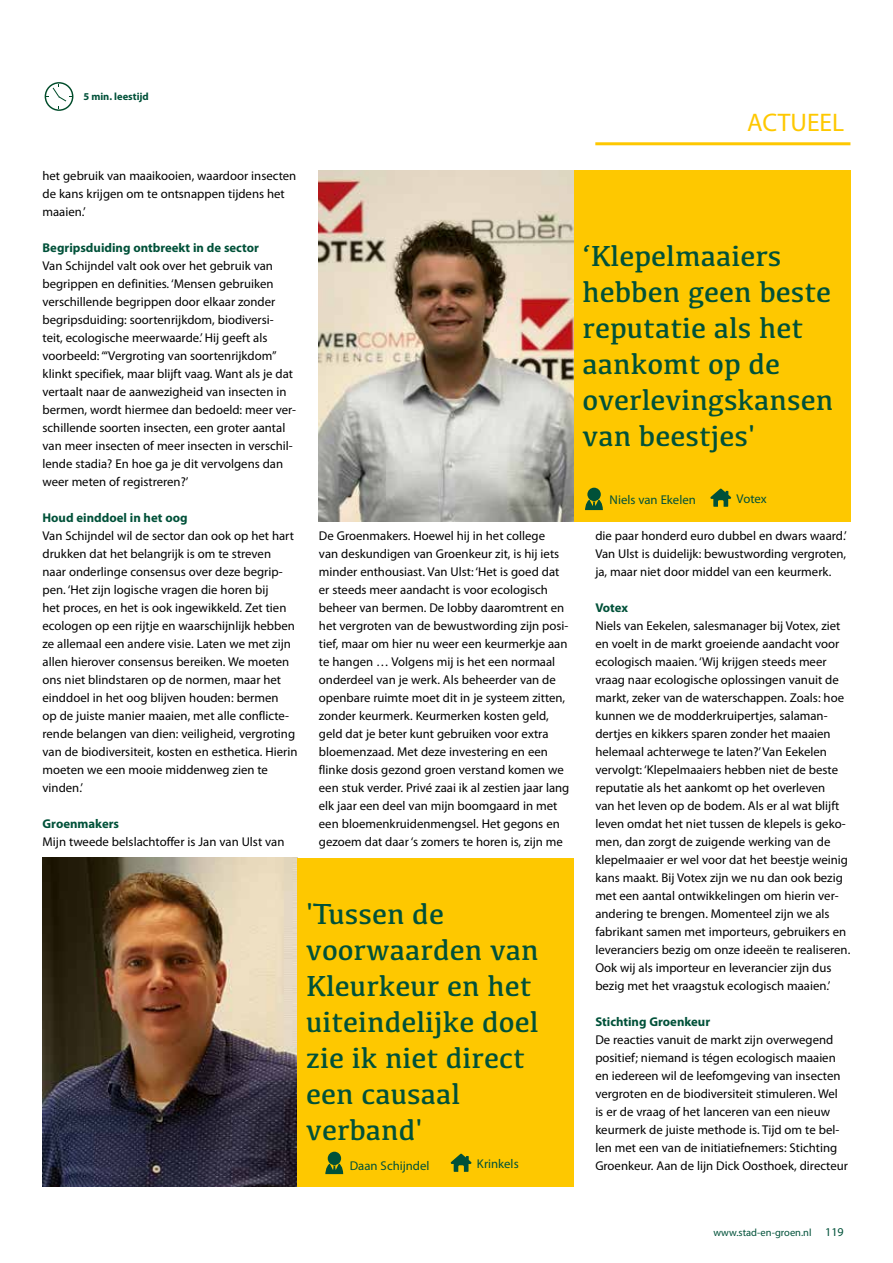
<style>
.page{position:relative;width:893px;height:1263px;background:#fff}
.page>*{position:absolute;margin:0;border:0;box-sizing:border-box;transform-origin:0 0}
.t1{font:30px/36px "Kefa";color:#005139}
.t2{font:25.5px "Myriad Pro";color:#fec800}
.t3{font:12.75px/18px "Myriad Pro";color:#000}
.t4{font:700 12.75px "Myriad Pro";color:#005139}
.t5{font:12.75px "Myriad Pro";color:#005139}
.t6{font:10.5px "Myriad Pro";color:#005139}
.t7{font:700 10.5px "Myriad Pro";color:#005139}
.s1{font-size:12px}
</style>
<div class="page">
<hr style="left:595px;top:142px;width:255px;height:3px;background:#fec800">
<svg style="left:45px;top:82px;width:28px;height:29px"></svg>
<img style="left:43px;top:857px;width:255px;height:329px">
<img style="left:319px;top:170px;width:255px;height:351px">
<div style="left:298px;top:857px;width:276px;height:329px;background:#fec800"></div>
<div style="left:574px;top:170px;width:276px;height:351px;background:#fec800"></div>
<svg style="left:451px;top:1153px;width:20px;height:19px"></svg>
<svg style="left:325px;top:1164px;width:18px;height:10px"></svg>
<div style="left:328px;top:1152px;width:13px;height:13px;background:#005139;border-radius:50%"></div>
<svg style="left:710px;top:488px;width:21px;height:19px"></svg>
<svg style="left:585px;top:500px;width:18px;height:10px"></svg>
<div style="left:587px;top:488px;width:14px;height:13px;background:#005139;border-radius:50%"></div>
<p class="t7" style="left:83px;top:90px;width:67px">5 min. leestijd</p>
<h2 class="t2" style="left:747px;top:107px;width:99px">ACTUEEL</h2>
<p class="t3" style="left:43px;top:167px;width:255px">het gebruik van maaikooien, waardoor insecten de kans krijgen om te ontsnappen tijdens het maaien.’</p>
<p class="t4" style="left:43px;top:239px;width:218px">Begripsduiding ontbreekt in de sector</p>
<p class="t3" style="left:43px;top:257px;width:255px">Van Schijndel valt ook over het gebruik van begrippen en definities. ‘Mensen gebruiken verschillende begrippen door elkaar zonder begripsduiding: soortenrijkdom, biodiversi&shy;teit, ecologische meerwaarde.’ Hij geeft als voorbeeld: ‘“Vergroting van soortenrijkdom” klinkt specifiek, maar blijft vaag. Want als je dat vertaalt naar de aanwezigheid van insecten in bermen, wordt hiermee dan bedoeld: meer ver&shy;schillende soorten insecten, een groter aantal van meer insecten of meer insecten in verschil&shy;lende stadia? En hoe ga je dit vervolgens dan weer meten of registreren?’</p>
<p class="t4" style="left:43px;top:509px;width:147px">Houd einddoel in het oog</p>
<p class="t3" style="left:43px;top:527px;width:257px">Van Schijndel wil de sector dan ook op het hart drukken dat het belangrijk is om te streven naar onderlinge consensus over deze begrip&shy;pen. ‘Het zijn logische vragen die horen bij<br>het proces, en het is ook ingewikkeld. Zet tien ecologen op een rijtje en waarschijnlijk hebben ze allemaal een andere visie. Laten we met zijn allen hierover consensus bereiken. We moeten ons niet blindstaren op de normen, maar het einddoel in het oog blijven houden: bermen<br>op de juiste manier maaien, met alle conflicte&shy;rende belangen van dien: veiligheid, vergroting van de biodiversiteit, kosten en esthetica. Hierin moeten we een mooie middenweg zien te vinden.’</p>
<p class="t4" style="left:43px;top:815px;width:78px">Groenmakers</p>
<p class="t3" style="left:43px;top:833px;width:243px">Mijn tweede belslachtoffer is Jan van Ulst van</p>
<h1 class="t1" style="left:583px;top:237px;width:252px">‘Klepelmaaiers hebben geen beste reputatie als het aankomt op de overlevingskansen van beestjes'</h1>
<p class="t5" style="left:609px;top:492px;width:88px">Niels van Ekelen</p>
<p class="t5" style="left:737px;top:491px;width:32px">Votex</p>
<p class="t3" style="left:319px;top:527px;width:252px">De Groenmakers. Hoewel hij in het college<br>van deskundigen van Groenkeur zit, is hij iets minder enthousiast. Van Ulst: ‘Het is goed dat er steeds meer aandacht is voor ecologisch beheer van bermen. De lobby daaromtrent en het vergroten van de bewustwording zijn posi&shy;tief, maar om hier nu weer een keurmerkje aan te hangen … Volgens mij is het een normaal onderdeel van je werk. Als beheerder van de openbare ruimte moet dit in je systeem zitten, zonder keurmerk. Keurmerken kosten geld, geld dat je beter kunt gebruiken voor extra bloemenzaad. Met deze investering en een flinke dosis gezond groen verstand komen we een stuk verder. Privé zaai ik al zestien jaar lang elk jaar een deel van mijn boomgaard in met een bloemenkruidenmengsel. Het gegons en gezoem dat daar ‘s zomers te horen is, zijn me</p>
<p class="t3" style="left:595px;top:527px;width:253px;text-align:justify">die paar honderd euro dubbel en dwars waard.’ Van Ulst is duidelijk: bewustwording vergroten, ja, maar niet door middel van een keurmerk.</p>
<p class="t4" style="left:595px;top:600px;width:34px">Votex</p>
<p class="t3" style="left:595px;top:617px;width:257px">Niels van Eekelen, salesmanager bij Votex, ziet en voelt in de markt groeiende aandacht voor ecologisch maaien. ‘Wij krijgen steeds meer vraag naar ecologische oplossingen vanuit de markt, zeker van de waterschappen. Zoals: hoe kunnen we de modderkruipertjes, salaman&shy;dertjes en kikkers sparen zonder het maaien helemaal achterwege te laten?’ Van Eekelen vervolgt: ‘Klepelmaaiers hebben niet de beste reputatie als het aankomt op het overleven<br>van het leven op de bodem. Als er al wat blijft leven omdat het niet tussen de klepels is geko&shy;men, dan zorgt de zuigende werking van de klepelmaaier er wel voor dat het beestje weinig kans maakt. Bij Votex zijn we nu dan ook bezig met een aantal ontwikkelingen om hierin ver&shy;andering te brengen. Momenteel zijn we als fabrikant samen met importeurs, gebruikers en leveranciers bezig om onze ideeën te realiseren.<br>Ook wij als importeur en leverancier zijn dus bezig met het vraagstuk ecologisch maaien.’</p>
<p class="t4" style="left:595px;top:1014px;width:116px">Stichting Groenkeur</p>
<p class="t3" style="left:595px;top:1031px;width:254px">De reacties vanuit de markt zijn overwegend positief; niemand is tégen ecologisch maaien en iedereen wil de leefomgeving van insecten vergroten en de biodiversiteit stimuleren. Wel is er de vraag of het lanceren van een nieuw keurmerk de juiste methode is. Tijd om te bel&shy;len met een van de initiatiefnemers: Stichting Groenkeur. Aan de lijn Dick Oosthoek, directeur</p>
<h1 class="t1" style="left:306px;top:895px;width:234px">'Tussen de voorwaarden van<br>Kleurkeur en het uiteindelijke doel zie ik niet direct een causaal verband'</h1>
<p class="t5" style="left:350px;top:1158px;width:81px">Daan Schijndel</p>
<p class="t5" style="left:477px;top:1156px;width:43px">Krinkels</p>
<p class="t6" style="left:713px;top:1226px;width:132px">www.stad-en-groen.nl <span class="s1">119</span></p>
</div>
